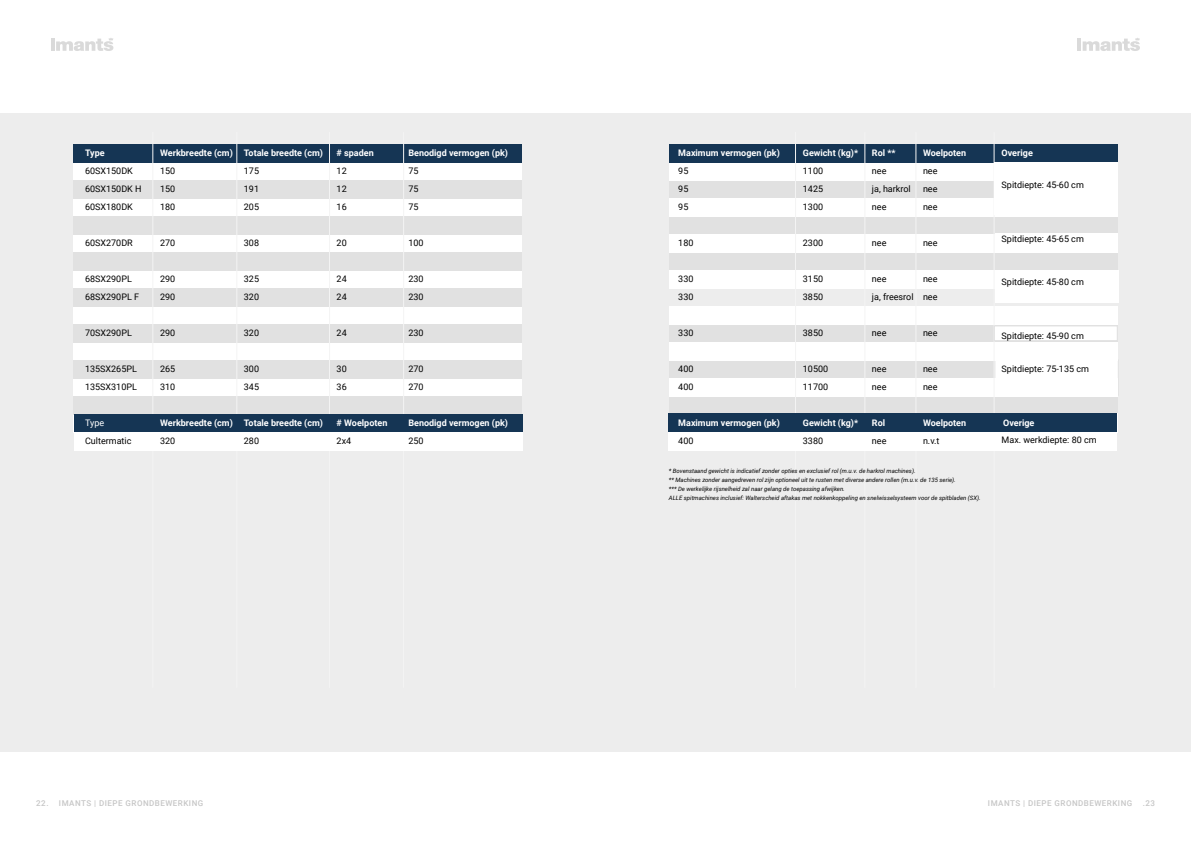
<style>
.page{position:relative;width:1191px;height:842px;background:#fff}
.page>*{position:absolute;margin:0;border:0;box-sizing:border-box;transform-origin:0 0}
.t1{font:9px/18px "Roboto";color:#000}
.t2{font:700 9px "Roboto";color:#fff}
.t3{font:9px "Roboto";color:#fff}
.t4{font:500 8px "Roboto";letter-spacing:.06em;color:#c6c6c6}
.t5{font:italic 6px/9px "Roboto";color:#000}
</style>
<div class="page">
<div style="left:0;top:113px;width:1191px;height:639px;background:#ededed"></div>
<div style="left:669px;top:180px;width:448px;height:18px;background:#e1e1e1"></div>
<div style="left:669px;top:252px;width:448px;height:18px;background:#e1e1e1"></div>
<div style="left:669px;top:324px;width:448px;height:18px;background:#e1e1e1"></div>
<div style="left:669px;top:396px;width:448px;height:18px;background:#e1e1e1"></div>
<div style="left:669px;top:216px;width:448px;height:18px;background:#e1e1e1"></div>
<div style="left:669px;top:360px;width:448px;height:18px;background:#e1e1e1"></div>
<div style="left:994px;top:359px;width:124px;height:37px;background:#fff;border:1px solid #e1e1e1"></div>
<div style="left:669px;top:162px;width:448px;height:18px;background:#fff"></div>
<div style="left:669px;top:144px;width:448px;height:18px;background:#153554"></div>
<div style="left:669px;top:234px;width:448px;height:18px;background:#fff"></div>
<div style="left:669px;top:378px;width:448px;height:18px;background:#fff"></div>
<div style="left:669px;top:198px;width:448px;height:18px;background:#fff"></div>
<div style="left:669px;top:270px;width:448px;height:18px;background:#fff"></div>
<div style="left:669px;top:342px;width:448px;height:18px;background:#fff"></div>
<div style="left:669px;top:306px;width:448px;height:18px;background:#fff"></div>
<svg style="left:1077px;top:38px;width:63px;height:13px"></svg>
<hr style="left:795px;top:132px;width:1px;height:556px;background:#f4f4f4">
<hr style="left:864px;top:132px;width:1px;height:556px;background:#f4f4f4">
<hr style="left:915px;top:132px;width:1px;height:556px;background:#f4f4f4">
<hr style="left:993px;top:132px;width:1px;height:556px;background:#f4f4f4">
<div style="left:993px;top:162px;width:124px;height:53px;background:#fff"></div>
<div style="left:994px;top:270px;width:124px;height:33px;background:#fff"></div>
<div style="left:994px;top:233px;width:123px;height:19px;background:#fff"></div>
<div style="left:993px;top:325px;width:124px;height:16px;background:#fff;border:1px solid #e1e1e1"></div>
<div style="left:73px;top:162px;width:449px;height:18px;background:#fff"></div>
<div style="left:73px;top:144px;width:449px;height:18px;background:#153554"></div>
<div style="left:73px;top:234px;width:449px;height:18px;background:#fff"></div>
<div style="left:73px;top:306px;width:449px;height:18px;background:#fff"></div>
<div style="left:73px;top:378px;width:449px;height:18px;background:#fff"></div>
<div style="left:73px;top:198px;width:449px;height:18px;background:#fff"></div>
<div style="left:73px;top:270px;width:449px;height:18px;background:#fff"></div>
<div style="left:73px;top:342px;width:449px;height:18px;background:#fff"></div>
<div style="left:73px;top:180px;width:449px;height:18px;background:#e1e1e1"></div>
<div style="left:73px;top:252px;width:449px;height:18px;background:#e1e1e1"></div>
<div style="left:73px;top:396px;width:449px;height:18px;background:#e1e1e1"></div>
<div style="left:73px;top:324px;width:449px;height:18px;background:#e1e1e1"></div>
<div style="left:73px;top:216px;width:449px;height:18px;background:#e1e1e1"></div>
<div style="left:73px;top:288px;width:449px;height:18px;background:#e1e1e1"></div>
<div style="left:73px;top:360px;width:449px;height:18px;background:#e1e1e1"></div>
<svg style="left:51px;top:38px;width:62px;height:13px"></svg>
<hr style="left:153px;top:132px;width:1px;height:556px;background:#f4f4f4">
<hr style="left:236px;top:132px;width:1px;height:556px;background:#f4f4f4">
<hr style="left:329px;top:132px;width:1px;height:556px;background:#f4f4f4">
<hr style="left:403px;top:132px;width:1px;height:556px;background:#f4f4f4">
<div style="left:75px;top:414px;width:448px;height:18px;background:#153554"></div>
<div style="left:75px;top:433px;width:448px;height:18px;background:#fff"></div>
<div style="left:668px;top:414px;width:448px;height:18px;background:#153554"></div>
<div style="left:668px;top:432px;width:448px;height:18px;background:#fff"></div>
<p class="t2" style="left:85px;top:146px;width:21px">Type</p>
<p class="t1" style="left:85px;top:161px;width:58px">60SX150DK<br>60SX150DK H<br>60SX180DK</p>
<p class="t1" style="left:85px;top:233px;width:49px">60SX270DR</p>
<p class="t1" style="left:85px;top:269px;width:55px">68SX290PL<br>68SX290PL F</p>
<p class="t1" style="left:85px;top:323px;width:48px">70SX290PL</p>
<p class="t1" style="left:85px;top:359px;width:53px">135SX265PL<br>135SX310PL</p>
<p class="t3" style="left:85px;top:416px;width:21px">Type</p>
<p class="t1" style="left:85px;top:431px;width:48px">Cultermatic</p>
<p class="t2" style="left:160px;top:146px;width:74px">Werkbreedte (cm)</p>
<p class="t1" style="left:160px;top:161px;width:17px;text-align:justify">150<br>150<br>180</p>
<p class="t1" style="left:160px;top:233px;width:17px">270</p>
<p class="t1" style="left:160px;top:269px;width:17px">290<br>290</p>
<p class="t1" style="left:160px;top:323px;width:17px">290</p>
<p class="t1" style="left:160px;top:359px;width:17px">265<br>310</p>
<p class="t2" style="left:160px;top:416px;width:74px">Werkbreedte (cm)</p>
<p class="t1" style="left:160px;top:431px;width:17px">320</p>
<p class="t2" style="left:244px;top:146px;width:81px">Totale breedte (cm)</p>
<p class="t1" style="left:244px;top:161px;width:17px;text-align:justify">175<br>191<br>205</p>
<p class="t1" style="left:244px;top:233px;width:17px">308</p>
<p class="t1" style="left:244px;top:269px;width:17px">325<br>320</p>
<p class="t1" style="left:244px;top:323px;width:17px">320</p>
<p class="t1" style="left:244px;top:359px;width:17px">300<br>345</p>
<p class="t2" style="left:244px;top:416px;width:81px">Totale breedte (cm)</p>
<p class="t1" style="left:244px;top:431px;width:17px">280</p>
<p class="t2" style="left:336px;top:146px;width:39px"># spaden</p>
<p class="t1" style="left:336px;top:161px;width:12px;text-align:justify">12<br>12<br>16</p>
<p class="t1" style="left:336px;top:233px;width:12px">20</p>
<p class="t1" style="left:336px;top:269px;width:12px">24<br>24</p>
<p class="t1" style="left:336px;top:323px;width:12px">24</p>
<p class="t1" style="left:336px;top:359px;width:12px">30<br>36</p>
<p class="t2" style="left:336px;top:416px;width:52px"># Woelpoten</p>
<p class="t1" style="left:336px;top:431px;width:16px">2x4</p>
<p class="t2" style="left:408px;top:146px;width:101px">Benodigd vermogen (pk)</p>
<p class="t1" style="left:408px;top:161px;width:12px;text-align:justify">75<br>75<br>75</p>
<p class="t1" style="left:408px;top:233px;width:17px">100</p>
<p class="t1" style="left:408px;top:269px;width:17px">230<br>230</p>
<p class="t1" style="left:408px;top:323px;width:17px">230</p>
<p class="t1" style="left:408px;top:359px;width:17px">270<br>270</p>
<p class="t2" style="left:408px;top:416px;width:101px">Benodigd vermogen (pk)</p>
<p class="t1" style="left:408px;top:431px;width:17px">250</p>
<p class="t4" style="left:36px;top:797px;width:168px">22. IMANTS | DIEPE GRONDBEWERKING</p>
<p class="t2" style="left:678px;top:146px;width:103px">Maximum vermogen (pk)</p>
<p class="t1" style="left:678px;top:161px;width:12px;text-align:justify">95<br>95<br>95</p>
<p class="t1" style="left:678px;top:233px;width:17px">180</p>
<p class="t1" style="left:678px;top:269px;width:17px">330<br>330</p>
<p class="t1" style="left:678px;top:323px;width:17px">330</p>
<p class="t1" style="left:678px;top:359px;width:17px">400<br>400</p>
<p class="t2" style="left:678px;top:416px;width:103px">Maximum vermogen (pk)</p>
<p class="t1" style="left:678px;top:431px;width:17px">400</p>
<p class="t2" style="left:803px;top:146px;width:57px">Gewicht (kg)*</p>
<p class="t1" style="left:803px;top:161px;width:22px;text-align:justify">1100<br>1425<br>1300</p>
<p class="t1" style="left:803px;top:233px;width:22px">2300</p>
<p class="t1" style="left:803px;top:269px;width:22px">3150<br>3850</p>
<p class="t1" style="left:803px;top:323px;width:22px">3850</p>
<p class="t1" style="left:803px;top:359px;width:27px">10500<br>11700</p>
<p class="t2" style="left:803px;top:416px;width:57px">Gewicht (kg)*</p>
<p class="t1" style="left:803px;top:431px;width:22px">3380</p>
<p class="t2" style="left:872px;top:146px;width:25px">Rol **</p>
<p class="t1" style="left:872px;top:161px;width:40px">nee<br>ja, harkrol nee</p>
<p class="t1" style="left:872px;top:233px;width:16px">nee</p>
<p class="t1" style="left:872px;top:269px;width:43px">nee<br>ja, freesrol</p>
<p class="t1" style="left:872px;top:323px;width:16px">nee</p>
<p class="t1" style="left:872px;top:359px;width:16px">nee nee</p>
<p class="t2" style="left:872px;top:416px;width:15px">Rol</p>
<p class="t1" style="left:872px;top:431px;width:16px">nee</p>
<p class="t2" style="left:923px;top:146px;width:45px">Woelpoten</p>
<p class="t1" style="left:923px;top:161px;width:16px;text-align:justify">nee nee nee</p>
<p class="t1" style="left:923px;top:233px;width:16px">nee</p>
<p class="t1" style="left:923px;top:269px;width:16px">nee nee</p>
<p class="t1" style="left:923px;top:323px;width:16px">nee</p>
<p class="t1" style="left:923px;top:359px;width:16px">nee nee</p>
<p class="t2" style="left:923px;top:416px;width:45px">Woelpoten</p>
<p class="t1" style="left:923px;top:431px;width:18px">n.v.t</p>
<p class="t5" style="left:669px;top:466px;width:313px">* Bovenstaand gewicht is indicatief zonder opties en exclusief rol (m.u.v. de harkrol machines).<br>** Machines zonder aangedreven rol zijn optioneel uit te rusten met diverse andere rollen (m.u.v. de 135 serie).<br>*** De werkelijke rijsnelheid zal naar gelang de toepassing afwijken.<br>ALLE spitmachines inclusief: Walterscheid aftakas met nokkenkoppeling en snelwisselsysteem voor de spitbladen (SX).</p>
<p class="t2" style="left:1001px;top:146px;width:33px">Overige</p>
<p class="t1" style="left:1001px;top:176px;width:84px">Spitdiepte: 45-60 cm</p>
<p class="t1" style="left:1001px;top:230px;width:84px">Spitdiepte: 45-65 cm</p>
<p class="t1" style="left:1001px;top:273px;width:84px">Spitdiepte: 45-80 cm</p>
<p class="t1" style="left:1001px;top:327px;width:84px">Spitdiepte: 45-90 cm</p>
<p class="t1" style="left:1001px;top:359px;width:89px">Spitdiepte: 75-135 cm</p>
<p class="t2" style="left:1003px;top:416px;width:33px">Overige</p>
<p class="t1" style="left:1001px;top:430px;width:97px">Max. werkdiepte: 80 cm</p>
<p class="t4" style="left:988px;top:797px;width:146px">IMANTS | DIEPE GRONDBEWERKING</p>
<p class="t4" style="left:1142px;top:797px;width:14px">.23</p>
</div>
